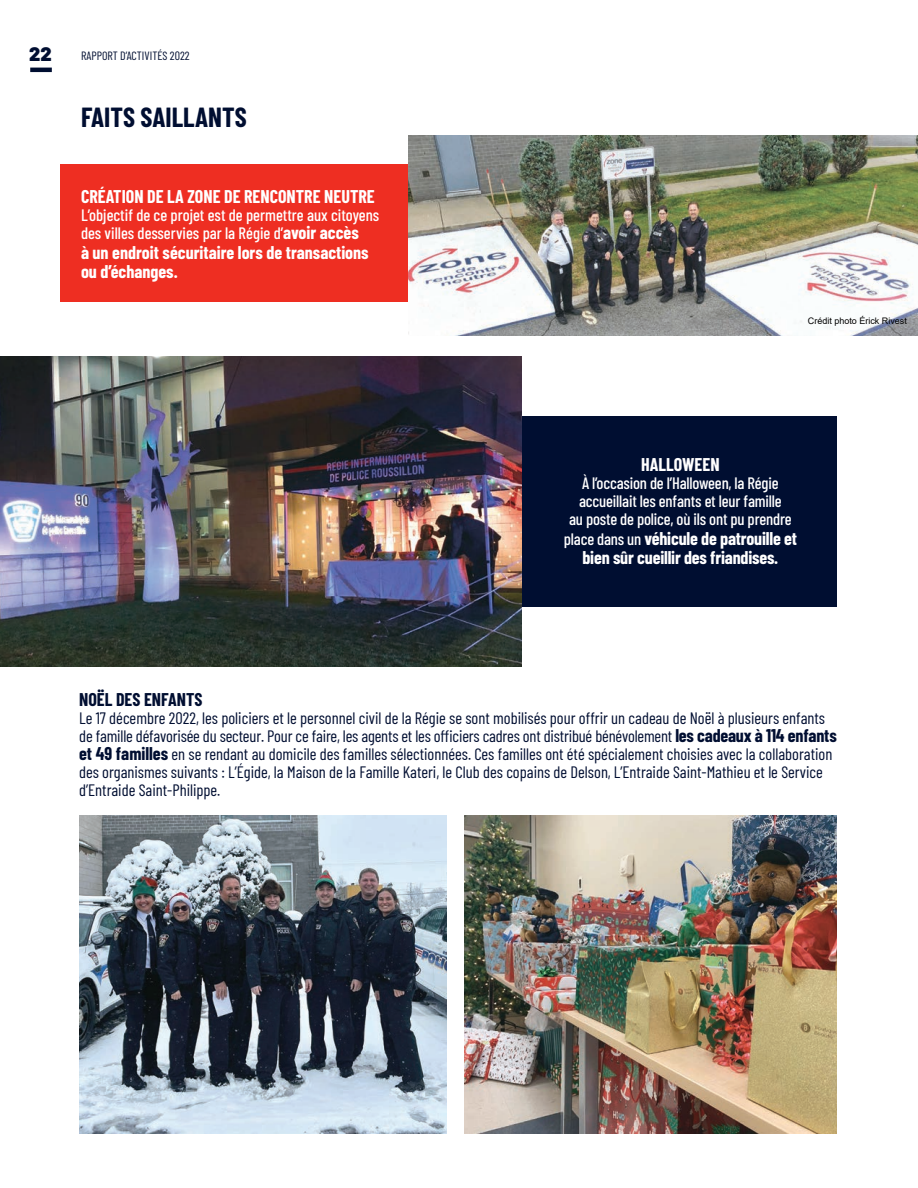
<style>
.page{position:relative;width:918px;height:1188px;background:#fff}
.page>*{position:absolute;margin:0;border:0;box-sizing:border-box;transform-origin:0 0}
.t1{font:700 27px "Barlow Condensed";color:#000e31}
.t2{font:900 19.5px "Barlow";color:#000e31}
.t3{font:700 18px/19.5px "Barlow Condensed";color:#fff}
.t4{font:700 18px "Barlow Condensed";color:#000e31}
.t5{font:16.5px/18px "Barlow Condensed";color:#000e31}
.t6{font:500 16.5px/18px "Barlow Condensed";letter-spacing:-.01em;color:#fff}
.t7{font:12px "Barlow Condensed";color:#000e31}
.t8{font:9px "Arial";color:#000}
.s1{font-weight:700;font-size:18px}
.s2{font-weight:500;font-size:16.5px}
</style>
<div class="page">
<hr style="left:30px;top:68px;width:22px;height:4px;background:#000e31">
<div style="left:61px;top:165px;width:391px;height:62px;background:#ee2e22"></div>
<div style="left:61px;top:184px;width:391px;height:118px;background:#ee2e22"></div>
<img style="left:408px;top:135px;width:510px;height:201px">
<div style="left:456px;top:416px;width:381px;height:191px;background:#000e31"></div>
<img style="left:0;top:356px;width:521px;height:310px">
<img style="left:79px;top:815px;width:367px;height:319px">
<img style="left:465px;top:815px;width:372px;height:319px">
<p class="t2" style="left:29px;top:39px;width:24px">22</p>
<p class="t7" style="left:81px;top:47px;width:110px">RAPPORT D’ACTIVITÉS 2022</p>
<h1 class="t1" style="left:81px;top:98px;width:167px">FAITS SAILLANTS</h1>
<p class="t3" style="left:81px;top:186px;width:295px">CRÉATION DE LA ZONE DE RENCONTRE NEUTRE</p>
<p class="t6" style="left:81px;top:205px;width:300px">L’objectif de ce projet est de permettre aux citoyens des villes desservies par la Régie d’<span class="s1">avoir accès</span></p>
<p class="t3" style="left:81px;top:241px;width:289px">à un endroit sécuritaire lors de transactions ou d’échanges.</p>
<p class="t8" style="left:808px;top:314px;width:101px">Crédit photo Érick Rivest</p>
<p class="t3" style="left:641px;top:454px;width:80px">HALLOWEEN</p>
<p class="t6" style="left:569px;top:473px;width:224px;text-align:center">À l’occasion de l’Halloween, la Régie accueillait les enfants et leur famille<br>au poste de police, où ils ont pu prendre</p>
<p class="t3" style="left:564px;top:527px;width:235px;text-align:center"><span class="s2">place dans un</span> véhicule de patrouille et bien sûr cueillir des friandises.</p>
<p class="t4" style="left:79px;top:687px;width:125px">NOËL DES ENFANTS</p>
<p class="t5" style="left:79px;top:708px;width:759px">Le 17 décembre 2022, les policiers et le personnel civil de la Régie se sont mobilisés pour offrir un cadeau de Noël à plusieurs enfants de famille défavorisée du secteur. Pour ce faire, les agents et les officiers cadres ont distribué bénévolement <span class="s1">les cadeaux à 114 enfants et 49 familles</span> en se rendant au domicile des familles sélectionnées. Ces familles ont été spécialement choisies avec la collaboration des organismes suivants : L’Égide, la Maison de la Famille Kateri, le Club des copains de Delson, L’Entraide Saint-Mathieu et le Service d’Entraide Saint-Philippe.</p>
</div>
